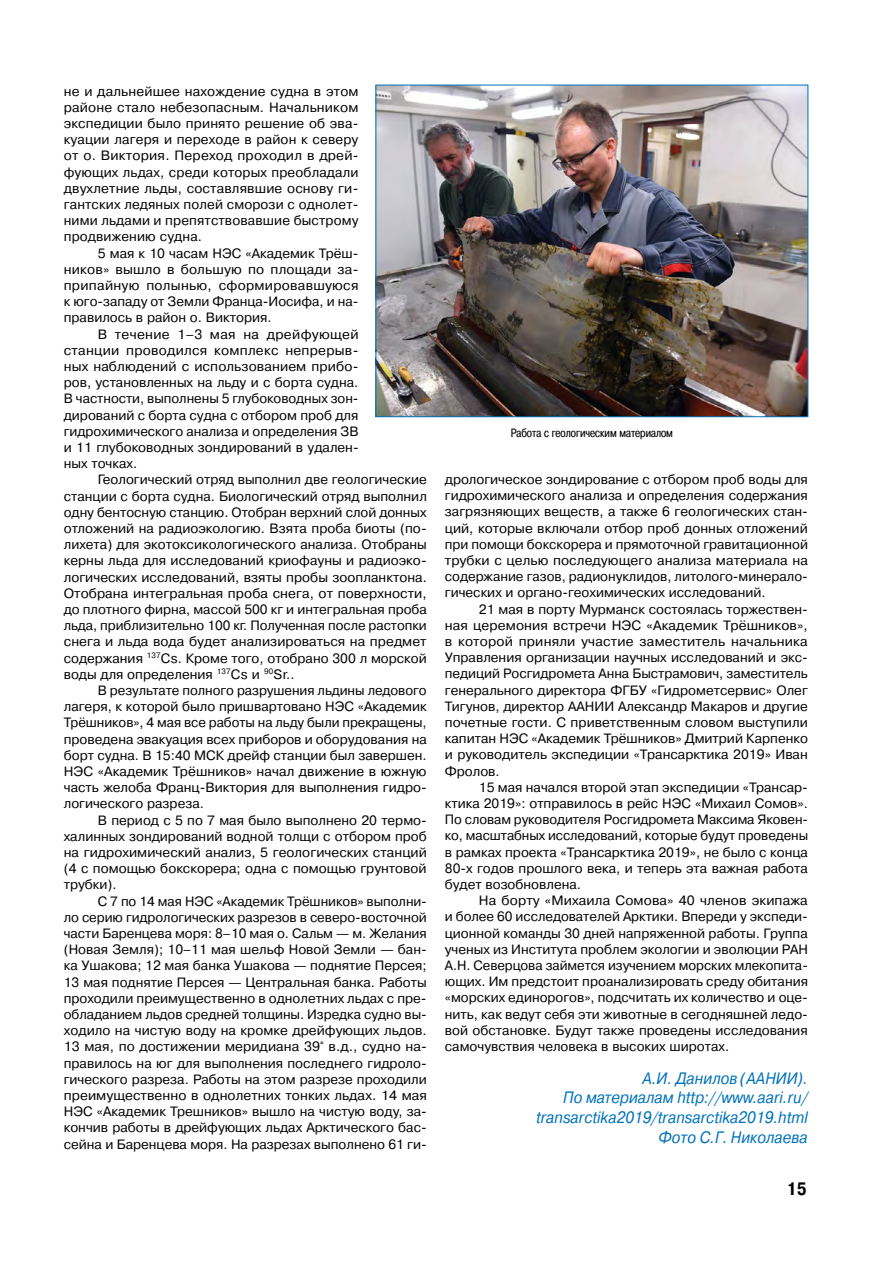
<style>
.page{position:relative;width:893px;height:1263px;background:#fff}
.page>*{position:absolute;margin:0;border:0;box-sizing:border-box;transform-origin:0 0}
.t1{font:700 18px "Pragmatica Cond C";color:#000}
.t2{font:italic 16.5px/19.8px "Pragmatica C";color:#0072bc;text-align:right;scale:.9 1}
.t3{font:13.5px/16.2px "Pragmatica C";color:#000;text-align:justify}
.t4{font:12px "Pragmatica Cond C";color:#000}
</style>
<div class="page">
<img style="left:378px;top:87px;width:428px;height:328px">
<div style="left:376px;top:85px;width:432px;height:332px;border:1px solid #0072bc"></div>
<p class="t3" style="left:64px;top:83px;width:296px">не и дальнейшее нахождение судна в этом районе стало небезопасным. Начальником экспедиции было принято решение об эва&shy;куации лагеря и переходе в район к северу от о. Виктория. Переход проходил в дрей&shy;фующих льдах, среди которых преобладали двухлетние льды, составлявшие основу ги&shy;гантских ледяных полей сморози с однолет&shy;ними льдами и препятствовавшие быстрому продвижению судна.</p>
<p class="t3" style="left:64px;top:245px;width:296px;text-indent:34px">5 мая к 10 часам НЭС «Академик Трёш&shy;ников» вышло в большую по площади за&shy;припайную полынью, сформировавшуюся к юго-западу от Земли Франца-Иосифа, и на&shy;правилось в район о. Виктория.</p>
<p class="t3" style="left:64px;top:326px;width:297px;text-indent:34px">В течение 1–3 мая на дрейфующей станции проводился комплекс непрерыв&shy;ных наблюдений с использованием прибо&shy;ров, установленных на льду и с борта судна.<br>В частности, выполнены 5 глубоководных зон&shy;дирований с борта судна с отбором проб для гидрохимического анализа и определения ЗВ и 11 глубоководных зондирований в удален&shy;ных точках.</p>
<p class="t3" style="left:64px;top:472px;width:365px;text-indent:34px">Геологический отряд выполнил две геологические станции с борта судна. Биологический отряд выполнил одну бентосную станцию. Отобран верхний слой донных отложений на радиоэкологию. Взята проба биоты (по&shy;лихета) для экотоксикологического анализа. Отобраны керны льда для исследований криофауны и радиоэко&shy;логических исследований, взяты пробы зоопланктона.<br>Отобрана интегральная проба снега, от поверхности, до плотного фирна, массой 500 кг и интегральная проба льда, приблизительно 100 кг. Полученная после растопки снега и льда вода будет анализироваться на предмет содержания <sup>137</sup>Cs. Кроме того, отобрано 300 л морской воды для определения <sup>137</sup>Cs и <sup>90</sup>Sr..</p>
<p class="t3" style="left:64px;top:682px;width:365px;text-indent:34px">В результате полного разрушения льдины ледового лагеря, к которой было пришвартовано НЭС «Академик Трёшников», 4 мая все работы на льду были прекращены, проведена эвакуация всех приборов и оборудования на борт судна. В 15:40 МСК дрейф станции был завершен.<br>НЭС «Академик Трёшников» начал движение в южную часть желоба Франц-Виктория для выполнения гидро&shy;логического разреза.</p>
<p class="t3" style="left:64px;top:812px;width:365px;text-indent:34px">В период с 5 по 7 мая было выполнено 20 термо&shy;халинных зондирований водной толщи с отбором проб на гидрохимический анализ, 5 геологических станций (4 с помощью бокскорера; одна с помощью грунтовой трубки).</p>
<p class="t3" style="left:64px;top:893px;width:365px;text-indent:34px">С 7 по 14 мая НЭС «Академик Трёшников» выполни&shy;ло серию гидрологических разрезов в северо-восточной части Баренцева моря: 8–10 мая о. Сальм — м. Желания (Новая Земля); 10–11 мая шельф Новой Земли — бан&shy;ка Ушакова; 12 мая банка Ушакова — поднятие Персея; 13 мая поднятие Персея — Центральная банка. Работы проходили преимущественно в однолетних льдах с пре&shy;обладанием льдов средней толщины. Изредка судно вы&shy;ходило на чистую воду на кромке дрейфующих льдов.<br>13 мая, по достижении меридиана 39° в.д., судно на&shy;правилось на юг для выполнения последнего гидроло&shy;гического разреза. Работы на этом разрезе проходили преимущественно в однолетних тонких льдах. 14 мая НЭС «Академик Трешников» вышло на чистую воду, за&shy;кончив работы в дрейфующих льдах Арктического бас&shy;сейна и Баренцева моря. На разрезах выполнено 61 ги-</p>
<p class="t4" style="left:511px;top:426px;width:164px">Работа с геологическим материалом</p>
<p class="t3" style="left:445px;top:471px;width:365px">дрологическое зондирование с отбором проб воды для гидрохимического анализа и определения содержания загрязняющих веществ, а также 6 геологических стан&shy;ций, которые включали отбор проб донных отложений при помощи бокскорера и прямоточной гравитационной трубки с целью последующего анализа материала на содержание газов, радионуклидов, литолого-минерало&shy;гических и органо-геохимических исследований.</p>
<p class="t3" style="left:445px;top:601px;width:365px;text-indent:34px">21 мая в порту Мурманск состоялась торжествен&shy;ная церемония встречи НЭС «Академик Трёшников», в которой приняли участие заместитель начальника Управления организации научных исследований и экс&shy;педиций Росгидромета Анна Быстрамович, заместитель генерального директора ФГБУ «Гидрометсервис» Олег Тигунов, директор ААНИИ Александр Макаров и другие почетные гости. С приветственным словом выступили капитан НЭС «Академик Трёшников» Дмитрий Карпенко и руководитель экспедиции «Трансарктика 2019» Иван Фролов.</p>
<p class="t3" style="left:445px;top:779px;width:365px;text-indent:34px">15 мая начался второй этап экспедиции «Трансар&shy;ктика 2019»: отправилось в рейс НЭС «Михаил Сомов».<br>По словам руководителя Росгидромета Максима Яковен&shy;ко, масштабных исследований, которые будут проведены в рамках проекта «Трансарктика 2019», не было с конца 80-х годов прошлого века, и теперь эта важная работа будет возобновлена.</p>
<p class="t3" style="left:445px;top:892px;width:365px;text-indent:34px">На борту «Михаила Сомова» 40 членов экипажа и более 60 исследователей Арктики. Впереди у экспеди&shy;ционной команды 30 дней напряженной работы. Группа ученых из Института проблем экологии и эволюции РАН А.Н. Северцова займется изучением морских млекопита&shy;ющих. Им предстоит проанализировать среду обитания «морских единорогов», подсчитать их количество и оце&shy;нить, как ведут себя эти животные в сегодняшней ледо&shy;вой обстановке. Будут также проведены исследования самочувствия человека в высоких широтах.</p>
<p class="t2" style="left:536px;top:1068px;width:304px">А.И. Данилов (ААНИИ).<br>По материалам http://www.aari.ru/ transarctika2019/transarctika2019.html<br>Фото С.Г. Николаева</p>
<h1 class="t1" style="left:787px;top:1178px;width:21px">15</h1>
</div>
